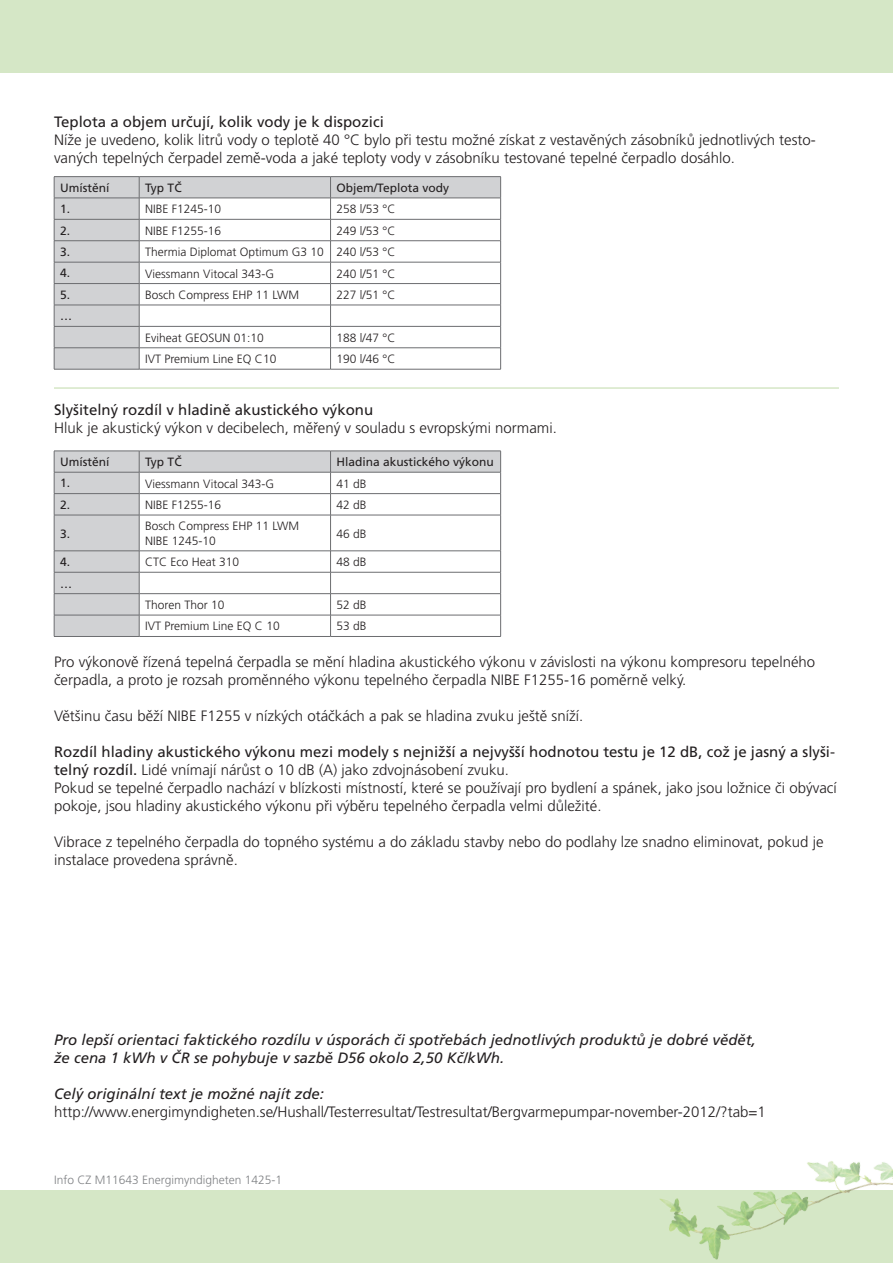
<style>
.page{position:relative;width:893px;height:1263px;background:#fff}
.page>*{position:absolute;margin:0;border:0;box-sizing:border-box;transform-origin:0 0}
.t1{font:300 15px/18px "Frutiger CE";color:#231f20}
.t2{font:italic 15px/18px "Frutiger CE";color:#231f20}
.t3{font:15px "Frutiger CE";color:#231f20}
.t4{font:300 12px/14.4px "Frutiger CE";color:#231f20}
.t5{font:12px "Frutiger CE";color:#231f20}
.t6{font:300 12px "Frutiger CE";color:#808285}
.s1{font-weight:400}
</style>
<div class="page">
<div style="left:0;top:0;width:893px;height:72px;background:#d5e7c6"></div>
<div style="left:0;top:1191px;width:893px;height:72px;background:#d5e7c6"></div>
<hr style="left:54px;top:387px;width:785px;height:2px;background:#d5e7c6">
<img style="left:636px;top:1161px;width:257px;height:99px">
<svg style="left:55px;top:177px;width:445px;height:192px"></svg>
<hr style="left:54px;top:176px;width:85px;height:1px;background:#6c6d70">
<hr style="left:139px;top:176px;width:192px;height:1px;background:#6c6d70">
<hr style="left:331px;top:176px;width:170px;height:1px;background:#6c6d70">
<hr style="left:54px;top:198px;width:85px;height:1px;background:#6c6d70">
<hr style="left:139px;top:198px;width:192px;height:1px;background:#6c6d70">
<hr style="left:331px;top:198px;width:170px;height:1px;background:#6c6d70">
<hr style="left:54px;top:219px;width:85px;height:1px;background:#6c6d70">
<hr style="left:139px;top:219px;width:192px;height:1px;background:#6c6d70">
<hr style="left:331px;top:219px;width:170px;height:1px;background:#6c6d70">
<hr style="left:54px;top:240px;width:85px;height:1px;background:#6c6d70">
<hr style="left:139px;top:240px;width:192px;height:1px;background:#6c6d70">
<hr style="left:331px;top:240px;width:170px;height:1px;background:#6c6d70">
<hr style="left:54px;top:262px;width:85px;height:1px;background:#6c6d70">
<hr style="left:139px;top:262px;width:192px;height:1px;background:#6c6d70">
<hr style="left:331px;top:262px;width:170px;height:1px;background:#6c6d70">
<hr style="left:54px;top:283px;width:85px;height:1px;background:#6c6d70">
<hr style="left:139px;top:283px;width:192px;height:1px;background:#6c6d70">
<hr style="left:331px;top:283px;width:170px;height:1px;background:#6c6d70">
<hr style="left:54px;top:305px;width:85px;height:1px;background:#6c6d70">
<hr style="left:139px;top:305px;width:192px;height:1px;background:#6c6d70">
<hr style="left:331px;top:305px;width:170px;height:1px;background:#6c6d70">
<hr style="left:54px;top:326px;width:85px;height:1px;background:#6c6d70">
<hr style="left:139px;top:326px;width:192px;height:1px;background:#6c6d70">
<hr style="left:331px;top:326px;width:170px;height:1px;background:#6c6d70">
<hr style="left:54px;top:347px;width:85px;height:1px;background:#6c6d70">
<svg style="left:54px;top:177px;width:1px;height:192px"></svg>
<hr style="left:139px;top:347px;width:192px;height:1px;background:#6c6d70">
<svg style="left:139px;top:177px;width:1px;height:192px"></svg>
<hr style="left:331px;top:347px;width:170px;height:1px;background:#6c6d70">
<svg style="left:330px;top:177px;width:1px;height:192px"></svg>
<svg style="left:500px;top:177px;width:1px;height:192px"></svg>
<hr style="left:54px;top:369px;width:85px;height:1px;background:#6c6d70">
<hr style="left:139px;top:369px;width:192px;height:1px;background:#6c6d70">
<hr style="left:331px;top:369px;width:170px;height:1px;background:#6c6d70">
<svg style="left:55px;top:452px;width:445px;height:184px"></svg>
<hr style="left:54px;top:451px;width:85px;height:1px;background:#6c6d70">
<hr style="left:139px;top:451px;width:192px;height:1px;background:#6c6d70">
<hr style="left:331px;top:451px;width:170px;height:1px;background:#6c6d70">
<hr style="left:54px;top:472px;width:85px;height:1px;background:#6c6d70">
<hr style="left:139px;top:472px;width:192px;height:1px;background:#6c6d70">
<hr style="left:331px;top:472px;width:170px;height:1px;background:#6c6d70">
<hr style="left:54px;top:493px;width:85px;height:1px;background:#6c6d70">
<svg style="left:54px;top:451px;width:1px;height:64px"></svg>
<hr style="left:139px;top:493px;width:192px;height:1px;background:#6c6d70">
<svg style="left:139px;top:451px;width:1px;height:64px"></svg>
<hr style="left:331px;top:493px;width:170px;height:1px;background:#6c6d70">
<svg style="left:330px;top:452px;width:1px;height:63px"></svg>
<svg style="left:500px;top:451px;width:1px;height:64px"></svg>
<hr style="left:54px;top:515px;width:85px;height:1px;background:#6c6d70">
<hr style="left:54px;top:515px;width:1px;height:36px;background:#6c6d70">
<hr style="left:139px;top:515px;width:192px;height:1px;background:#6c6d70">
<hr style="left:139px;top:515px;width:1px;height:36px;background:#6c6d70">
<hr style="left:331px;top:515px;width:170px;height:1px;background:#6c6d70">
<hr style="left:330px;top:515px;width:1px;height:36px;background:#6c6d70">
<hr style="left:500px;top:515px;width:1px;height:36px;background:#6c6d70">
<hr style="left:54px;top:551px;width:85px;height:1px;background:#6c6d70">
<hr style="left:139px;top:551px;width:192px;height:1px;background:#6c6d70">
<hr style="left:331px;top:551px;width:170px;height:1px;background:#6c6d70">
<hr style="left:54px;top:572px;width:85px;height:1px;background:#6c6d70">
<hr style="left:139px;top:572px;width:192px;height:1px;background:#6c6d70">
<hr style="left:331px;top:572px;width:170px;height:1px;background:#6c6d70">
<hr style="left:54px;top:593px;width:85px;height:1px;background:#6c6d70">
<hr style="left:139px;top:593px;width:192px;height:1px;background:#6c6d70">
<hr style="left:331px;top:593px;width:170px;height:1px;background:#6c6d70">
<hr style="left:54px;top:615px;width:85px;height:1px;background:#6c6d70">
<svg style="left:54px;top:551px;width:1px;height:85px"></svg>
<hr style="left:139px;top:615px;width:192px;height:1px;background:#6c6d70">
<svg style="left:139px;top:551px;width:1px;height:85px"></svg>
<hr style="left:331px;top:615px;width:170px;height:1px;background:#6c6d70">
<svg style="left:330px;top:552px;width:1px;height:84px"></svg>
<svg style="left:500px;top:551px;width:1px;height:85px"></svg>
<hr style="left:54px;top:636px;width:85px;height:1px;background:#6c6d70">
<hr style="left:139px;top:636px;width:192px;height:1px;background:#6c6d70">
<hr style="left:331px;top:636px;width:170px;height:1px;background:#6c6d70">
<p class="t3" style="left:54px;top:113px;width:331px">Teplota a objem určují, kolik vody je k dispozici</p>
<p class="t1" style="left:54px;top:130px;width:763px">Níže je uvedeno, kolik litrů vody o teplotě 40 °C bylo při testu možné získat z vestavěných zásobníků jednotlivých testo&shy;vaných tepelných čerpadel země-voda a jaké teploty vody v zásobníku testované tepelné čerpadlo dosáhlo.</p>
<p class="t5" style="left:60px;top:181px;width:51px">Umístění</p>
<p class="t5" style="left:145px;top:181px;width:38px">Typ TČ</p>
<p class="t5" style="left:337px;top:181px;width:114px">Objem/Teplota vody</p>
<p class="t5" style="left:60px;top:202px;width:12px">1.</p>
<p class="t4" style="left:145px;top:202px;width:78px">NIBE F1245-10</p>
<p class="t4" style="left:337px;top:202px;width:60px">258 l/53 °C</p>
<p class="t5" style="left:60px;top:223px;width:12px">2.</p>
<p class="t4" style="left:145px;top:223px;width:78px">NIBE F1255-16</p>
<p class="t4" style="left:337px;top:223px;width:60px">249 l/53 °C</p>
<p class="t5" style="left:60px;top:245px;width:12px">3.</p>
<p class="t4" style="left:145px;top:245px;width:252px">Thermia Diplomat Optimum G3 10 240 l/53 °C</p>
<p class="t5" style="left:60px;top:266px;width:12px">4.</p>
<p class="t4" style="left:145px;top:266px;width:130px">Viessmann Vitocal 343-G</p>
<p class="t4" style="left:337px;top:266px;width:60px">240 l/51 °C</p>
<p class="t5" style="left:60px;top:288px;width:12px">5.</p>
<p class="t4" style="left:145px;top:287px;width:155px">Bosch Compress EHP 11 LWM</p>
<p class="t4" style="left:337px;top:287px;width:60px">227 l/51 °C</p>
<p class="t5" style="left:60px;top:309px;width:13px">…</p>
<p class="t4" style="left:145px;top:330px;width:120px">Eviheat GEOSUN 01:10</p>
<p class="t4" style="left:337px;top:330px;width:60px">188 l/47 °C</p>
<p class="t4" style="left:145px;top:352px;width:133px">IVT Premium Line EQ C10</p>
<p class="t4" style="left:337px;top:352px;width:60px">190 l/46 °C</p>
<p class="t3" style="left:54px;top:401px;width:321px">Slyšitelný rozdíl v hladině akustického výkonu</p>
<p class="t1" style="left:54px;top:418px;width:504px">Hluk je akustický výkon v decibelech, měřený v souladu s evropskými normami.</p>
<p class="t5" style="left:60px;top:455px;width:51px">Umístění</p>
<p class="t5" style="left:145px;top:455px;width:38px">Typ TČ</p>
<p class="t5" style="left:337px;top:455px;width:159px">Hladina akustického výkonu</p>
<p class="t5" style="left:60px;top:476px;width:12px">1.</p>
<p class="t4" style="left:145px;top:476px;width:130px">Viessmann Vitocal 343-G</p>
<p class="t4" style="left:337px;top:476px;width:32px">41 dB</p>
<p class="t5" style="left:60px;top:498px;width:12px">2.</p>
<p class="t4" style="left:145px;top:497px;width:78px">NIBE F1255-16</p>
<p class="t4" style="left:337px;top:497px;width:32px">42 dB</p>
<p class="t5" style="left:60px;top:526px;width:12px">3.</p>
<p class="t4" style="left:145px;top:519px;width:155px">Bosch Compress EHP 11 LWM<br>NIBE 1245-10</p>
<p class="t4" style="left:337px;top:526px;width:32px">46 dB</p>
<p class="t5" style="left:60px;top:555px;width:12px">4.</p>
<p class="t4" style="left:145px;top:555px;width:96px">CTC Eco Heat 310</p>
<p class="t4" style="left:337px;top:555px;width:32px">48 dB</p>
<p class="t5" style="left:60px;top:576px;width:13px">…</p>
<p class="t4" style="left:145px;top:598px;width:81px">Thoren Thor 10</p>
<p class="t4" style="left:337px;top:598px;width:32px">52 dB</p>
<p class="t4" style="left:145px;top:619px;width:136px">IVT Premium Line EQ C 10</p>
<p class="t4" style="left:337px;top:619px;width:32px">53 dB</p>
<p class="t1" style="left:54px;top:652px;width:763px">Pro výkonově řízená tepelná čerpadla se mění hladina akustického výkonu v závislosti na výkonu kompresoru tepelného čerpadla, a proto je rozsah proměnného výkonu tepelného čerpadla NIBE F1255-16 poměrně velký.</p>
<p class="t1" style="left:54px;top:706px;width:531px">Většinu času běží NIBE F1255 v nízkých otáčkách a pak se hladina zvuku ještě sníží.</p>
<p class="t1" style="left:54px;top:742px;width:784px"><span class="s1">Rozdíl hladiny akustického výkonu mezi modely s nejnižší a nejvyšší hodnotou testu je 12 dB, což je jasný a slyši&shy;telný rozdíl.</span> Lidé vnímají nárůst o 10 dB (A) jako zdvojnásobení zvuku.<br>Pokud se tepelné čerpadlo nachází v blízkosti místností, které se používají pro bydlení a spánek, jako jsou ložnice či obývací pokoje, jsou hladiny akustického výkonu při výběru tepelného čerpadla velmi důležité.</p>
<p class="t1" style="left:54px;top:832px;width:771px">Vibrace z tepelného čerpadla do topného systému a do základu stavby nebo do podlahy lze snadno eliminovat, pokud je instalace provedena správně.</p>
<p class="t2" style="left:54px;top:1030px;width:703px">Pro lepší orientaci faktického rozdílu v úsporách či spotřebách jednotlivých produktů je dobré vědět, že cena 1 kWh v ČR se pohybuje v sazbě D56 okolo 2,50 Kč/kWh.</p>
<p class="t2" style="left:54px;top:1084px;width:272px">Celý originální text je možné najít zde:</p>
<p class="t1" style="left:54px;top:1102px;width:713px">http://www.energimyndigheten.se/Hushall/Testerresultat/Testresultat/Bergvarmepumpar-november-2012/?tab=1</p>
<p class="t6" style="left:54px;top:1173px;width:230px">Info CZ M11643 Energimyndigheten 1425-1</p>
</div>
